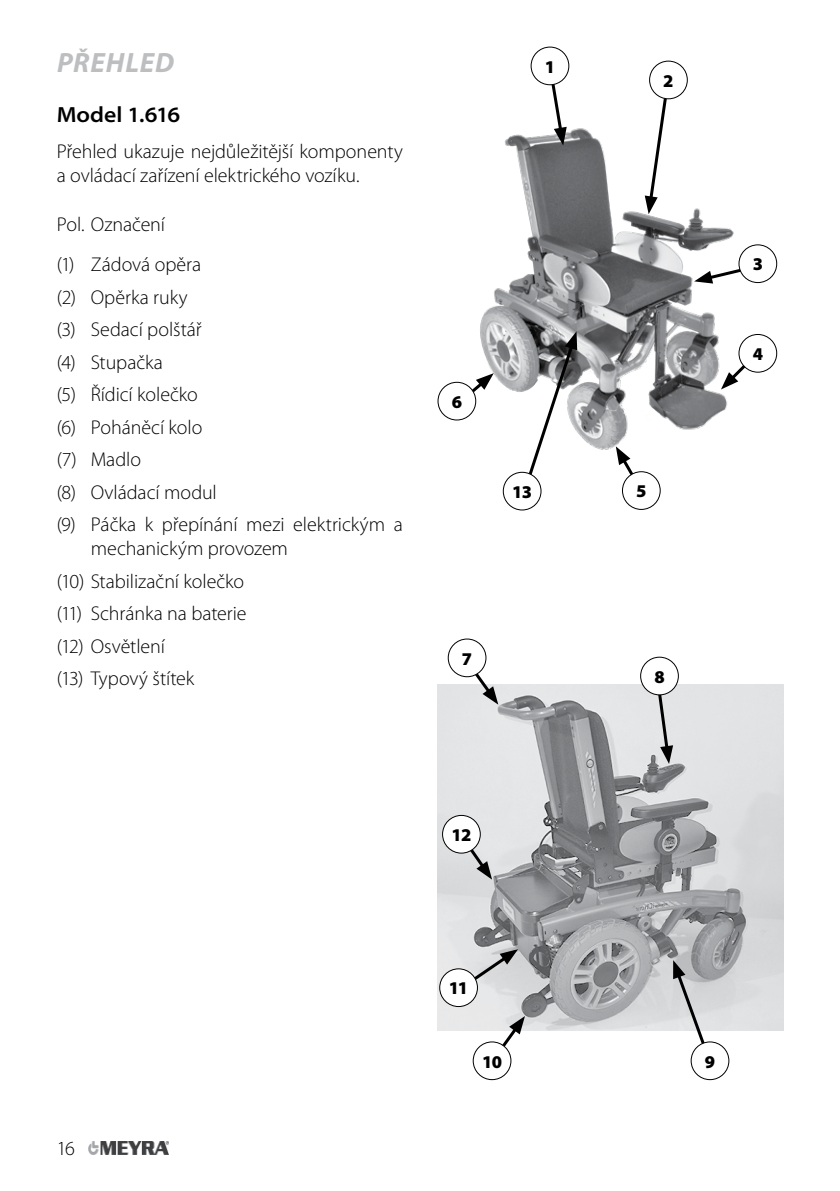
<style>
.page{position:relative;width:840px;height:1191px;background:#fff}
.page>*{position:absolute;margin:0;border:0;box-sizing:border-box;transform-origin:0 0}
.t1{font:italic 700 28px "Myriad Pro";letter-spacing:.03em;color:#bcbec0}
.t2{font:600 semi-expanded 22px "Myriad Pro";letter-spacing:.005em;color:#000}
.t3{font:300 20px/32.6px "Myriad Pro";letter-spacing:-.005em;color:#000}
.t4{font:900 18px "Myriad Pro";letter-spacing:-.04em;color:#000}
</style>
<div class="page">
<img style="left:437px;top:684px;width:345px;height:346px">
<img style="left:439px;top:126px;width:338px;height:324px">
<svg style="left:548px;top:76px;width:18px;height:70px"></svg>
<svg style="left:644px;top:84px;width:26px;height:130px"></svg>
<svg style="left:693px;top:263px;width:60px;height:20px"></svg>
<svg style="left:720px;top:347px;width:43px;height:42px"></svg>
<svg style="left:458px;top:833px;width:34px;height:46px"></svg>
<div style="left:531px;top:47px;width:37px;height:38px;background:#fff;border-radius:50%"></div>
<div style="left:530px;top:47px;width:38px;height:38px;border:1px solid #000;border-radius:50%"></div>
<div style="left:649px;top:61px;width:38px;height:38px;background:#fff;border-radius:50%"></div>
<div style="left:649px;top:61px;width:38px;height:38px;border:1px solid #000;border-radius:50%"></div>
<div style="left:738px;top:245px;width:38px;height:37px;background:#fff;border-radius:50%"></div>
<div style="left:738px;top:245px;width:38px;height:38px;border:1px solid #000;border-radius:50%"></div>
<div style="left:738px;top:334px;width:38px;height:38px;background:#fff;border-radius:50%"></div>
<div style="left:738px;top:334px;width:38px;height:38px;border:1px solid #000;border-radius:50%"></div>
<svg style="left:672px;top:960px;width:37px;height:89px"></svg>
<div style="left:690px;top:1042px;width:38px;height:37px;background:#fff;border-radius:50%"></div>
<div style="left:690px;top:1041px;width:38px;height:38px;border:1px solid #000;border-radius:50%"></div>
<div style="left:442px;top:815px;width:38px;height:38px;background:#fff;border-radius:50%"></div>
<div style="left:442px;top:815px;width:38px;height:38px;border:1px solid #000;border-radius:50%"></div>
<svg style="left:454px;top:373px;width:39px;height:35px"></svg>
<svg style="left:453px;top:949px;width:65px;height:46px;background:#c7c8c9"></svg>
<svg style="left:484px;top:1016px;width:40px;height:54px"></svg>
<svg style="left:455px;top:647px;width:43px;height:57px"></svg>
<div style="left:448px;top:639px;width:37px;height:37px;background:#fff;border-radius:50%"></div>
<div style="left:447px;top:639px;width:39px;height:38px;border:1px solid #000;border-radius:50%"></div>
<div style="left:473px;top:1042px;width:37px;height:37px;background:#fff;border-radius:50%"></div>
<div style="left:472px;top:1041px;width:39px;height:38px;border:1px solid #000;border-radius:50%"></div>
<div style="left:439px;top:968px;width:38px;height:38px;background:#fff;border-radius:50%"></div>
<div style="left:439px;top:968px;width:38px;height:38px;border:1px solid #000;border-radius:50%"></div>
<div style="left:438px;top:382px;width:37px;height:38px;background:#fff;border-radius:50%"></div>
<div style="left:437px;top:382px;width:38px;height:38px;border:1px solid #000;border-radius:50%"></div>
<svg style="left:615px;top:446px;width:29px;height:40px"></svg>
<div style="left:622px;top:472px;width:37px;height:37px;background:#fff;border-radius:50%"></div>
<div style="left:622px;top:471px;width:38px;height:38px;border:1px solid #000;border-radius:50%"></div>
<svg style="left:653px;top:690px;width:19px;height:74px"></svg>
<div style="left:640px;top:657px;width:38px;height:38px;background:#fff;border-radius:50%"></div>
<div style="left:640px;top:657px;width:38px;height:38px;border:1px solid #000;border-radius:50%"></div>
<svg style="left:519px;top:331px;width:58px;height:167px"></svg>
<div style="left:503px;top:472px;width:37px;height:38px;background:#fff;border-radius:50%"></div>
<div style="left:502px;top:472px;width:39px;height:38px;border:1px solid #000;border-radius:50%"></div>
<img style="left:88px;top:1141px;width:80px;height:13px">
<h1 class="t1" style="left:57px;top:44px;width:119px">PŘEHLED</h1>
<p class="t2" style="left:57px;top:103px;width:125px">Model 1.616</p>
<p class="t3" style="left:57px;top:140px;width:347px;line-height:24px">Přehled ukazuje nejdůležitější komponenty a ovládací zařízení elektrického vozíku.</p>
<p class="t3" style="left:57px;top:204px;width:146px;line-height:40.6px">Pol. Označení<br>(1) Zádová opěra</p>
<p class="t3" style="left:57px;top:281px;width:347px">(2) Opěrka ruky<br>(3) Sedací polštář<br>(4) Stupačka<br>(5) Řídicí kolečko<br>(6) Poháněcí kolo<br>(7) Madlo<br>(8) Ovládací modul<br>(9) Páčka k přepínání mezi elektrickým a</p>
<p class="t3" style="left:57px;top:532px;width:233px;text-indent:34px">mechanickým provozem (10) Stabilizační kolečko<br>(11) Schránka na baterie<br>(12) Osvětlení<br>(13) Typový štítek</p>
<p class="t4" style="left:544px;top:55px;width:12px">1</p>
<p class="t4" style="left:451px;top:390px;width:12px">6</p>
<p class="t4" style="left:512px;top:480px;width:21px">13</p>
<p class="t4" style="left:461px;top:646px;width:12px">7</p>
<p class="t4" style="left:451px;top:823px;width:21px">12</p>
<p class="t3" style="left:57px;top:1132px;width:20px">16</p>
<p class="t4" style="left:448px;top:976px;width:21px">11</p>
<p class="t4" style="left:481px;top:1049px;width:22px">10</p>
<p class="t4" style="left:663px;top:69px;width:12px">2</p>
<p class="t4" style="left:635px;top:479px;width:12px">5</p>
<p class="t4" style="left:654px;top:664px;width:12px">8</p>
<p class="t4" style="left:752px;top:252px;width:12px">3</p>
<p class="t4" style="left:752px;top:342px;width:12px">4</p>
<p class="t4" style="left:704px;top:1049px;width:12px">9</p>
</div>
